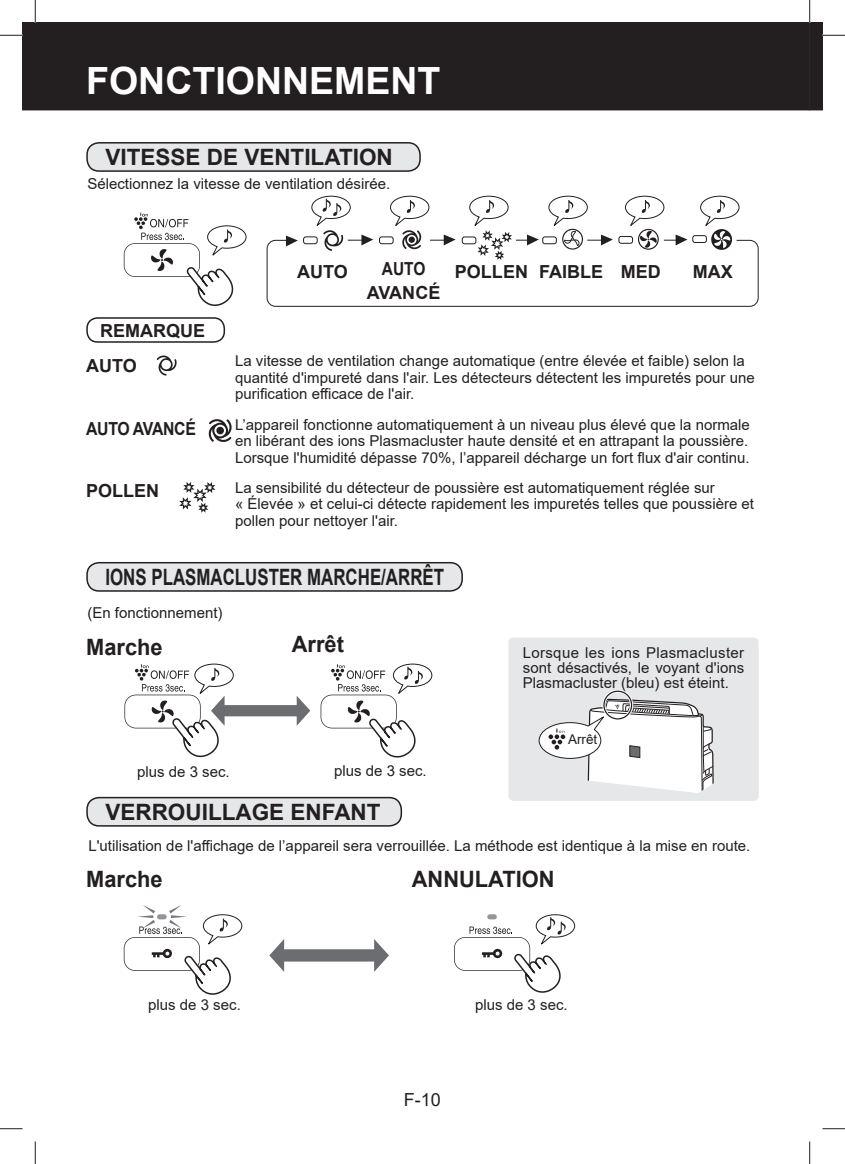
<style>
.page{position:relative;width:845px;height:1164px;background:#fff}
.page>*{position:absolute;margin:0;border:0;box-sizing:border-box;transform-origin:0 0}
.t1{font:700 37.5px "Arial";color:#fff}
.t2{font:700 22.5px "Arial";color:#231f20}
.t3{font:700 22.5px "Arial";color:#231f20;scale:.75 1}
.t4{font:700 18px "Arial";color:#231f20}
.t5{font:700 18px "Arial";letter-spacing:-.02em;color:#231f20;scale:.88 1}
.t6{font:700 18px/24.2px "Arial";color:#231f20;text-align:center;scale:.86 1}
.t7{font:18px "Arial";color:#231f20}
.t8{font:15px/16.5px "Arial";color:#231f20}
.t9{font:13.5px "Arial";color:#231f20}
</style>
<div class="page">
<div style="left:266px;top:240px;width:492px;height:67px;border:1px solid #231f20;border-radius:8px"></div>
<svg style="left:286px;top:235px;width:12px;height:11px"></svg>
<div style="left:303px;top:237px;width:14px;height:7px;background:#fff;border-radius:2px"></div>
<div style="left:303px;top:236px;width:14px;height:8px;border:1px solid #231f20;border-radius:2px"></div>
<div style="left:542px;top:237px;width:14px;height:7px;background:#fff;border-radius:2px"></div>
<div style="left:542px;top:236px;width:14px;height:8px;border:1px solid #231f20;border-radius:2px"></div>
<div style="left:618px;top:236px;width:14px;height:7px;background:#fff;border-radius:2px"></div>
<div style="left:618px;top:236px;width:14px;height:8px;border:1px solid #231f20;border-radius:2px"></div>
<div style="left:692px;top:235px;width:14px;height:7px;background:#fff;border-radius:2px"></div>
<div style="left:692px;top:235px;width:14px;height:8px;border:1px solid #231f20;border-radius:2px"></div>
<div style="left:462px;top:237px;width:14px;height:7px;background:#fff;border-radius:2px"></div>
<div style="left:461px;top:236px;width:15px;height:8px;border:1px solid #231f20;border-radius:2px"></div>
<div style="left:379px;top:237px;width:14px;height:7px;background:#fff;border-radius:2px"></div>
<div style="left:379px;top:236px;width:14px;height:8px;border:1px solid #231f20;border-radius:2px"></div>
<svg style="left:124px;top:663px;width:186px;height:95px"></svg>
<svg style="left:320px;top:663px;width:112px;height:95px"></svg>
<svg style="left:269px;top:939px;width:120px;height:32px"></svg>
<svg style="left:124px;top:905px;width:118px;height:89px"></svg>
<svg style="left:454px;top:914px;width:121px;height:79px"></svg>
<svg style="left:124px;top:212px;width:123px;height:94px"></svg>
<svg style="left:469px;top:195px;width:69px;height:65px"></svg>
<svg style="left:389px;top:195px;width:66px;height:54px"></svg>
<svg style="left:548px;top:195px;width:64px;height:55px"></svg>
<svg style="left:624px;top:195px;width:63px;height:55px"></svg>
<svg style="left:699px;top:195px;width:40px;height:55px"></svg>
<svg style="left:311px;top:195px;width:62px;height:56px"></svg>
<svg style="left:157px;top:355px;width:19px;height:20px"></svg>
<svg style="left:208px;top:419px;width:24px;height:23px"></svg>
<svg style="left:179px;top:482px;width:36px;height:30px"></svg>
<div style="left:87px;top:143px;width:333px;height:28px;background:#e6e7e9;border-radius:12px"></div>
<div style="left:86px;top:142px;width:334px;height:30px;border:2px solid #231f20;border-radius:12px"></div>
<div style="left:87px;top:562px;width:375px;height:29px;background:#e6e7e9;border-radius:12px"></div>
<div style="left:86px;top:562px;width:377px;height:29px;border:2px solid #231f20;border-radius:12px"></div>
<div style="left:22px;top:22px;width:787px;height:88px;background:#231f20"></div>
<div style="left:86px;top:317px;width:139px;height:26px;border:2px solid #231f20;border-radius:10px"></div>
<div style="left:87px;top:797px;width:314px;height:28px;background:#e6e7e9;border-radius:12px"></div>
<div style="left:86px;top:796px;width:316px;height:30px;border:2px solid #231f20;border-radius:12px"></div>
<div style="left:508px;top:637px;width:250px;height:163px;background:#e6e7e9;border-radius:5px"></div>
<svg style="left:538px;top:690px;width:176px;height:103px"></svg>
<hr style="left:34px;top:0;width:2px;height:23px;background:#fff">
<hr style="left:808px;top:0;width:2px;height:23px;background:#fff">
<svg style="left:0;top:35px;width:22px;height:1px"></svg>
<svg style="left:0;top:1128px;width:22px;height:1px"></svg>
<svg style="left:822px;top:1128px;width:22px;height:1px"></svg>
<svg style="left:35px;top:0;width:1px;height:23px"></svg>
<svg style="left:35px;top:1141px;width:1px;height:22px"></svg>
<svg style="left:809px;top:0;width:35px;height:110px"></svg>
<svg style="left:809px;top:1141px;width:1px;height:22px"></svg>
<h1 class="t1" style="left:86px;top:60px;width:356px">FONCTIONNEMENT</h1>
<h2 class="t2" style="left:105px;top:144px;width:289px">VITESSE DE VENTILATION</h2>
<p class="t8" style="left:87px;top:175px;width:304px">Sélectionnez la vitesse de ventilation désirée.</p>
<p class="t4" style="left:100px;top:320px;width:106px">REMARQUE</p>
<p class="t4" style="left:297px;top:261px;width:52px">AUTO</p>
<p class="t6" style="left:367px;top:256px;width:87px">AUTO<br>AVANCÉ</p>
<p class="t4" style="left:455px;top:261px;width:207px">POLLEN FAIBLE MED</p>
<p class="t4" style="left:692px;top:261px;width:41px">MAX</p>
<p class="t4" style="left:86px;top:356px;width:52px">AUTO</p>
<p class="t8" style="left:235px;top:353px;width:521px">La vitesse de ventilation change automatique (entre élevée et faible) selon la quantité d'impureté dans l'air. Les détecteurs détectent les impuretés pour une purification efficace de l'air.</p>
<p class="t5" style="left:86px;top:419px;width:126px">AUTO AVANCÉ</p>
<p class="t8" style="left:235px;top:416px;width:516px;text-align:justify">L’appareil fonctionne automatiquement à un niveau plus élevé que la normale en libérant des ions Plasmacluster haute densité et en attrapant la poussière.<br>Lorsque l'humidité dépasse 70%, l’appareil décharge un fort flux d'air continu.</p>
<p class="t4" style="left:86px;top:481px;width:75px">POLLEN</p>
<p class="t8" style="left:235px;top:479px;width:520px">La sensibilité du détecteur de poussière est automatiquement réglée sur<br>« Élevée » et celui-ci détecte rapidement les impuretés telles que poussière et pollen pour nettoyer l'air.</p>
<h2 class="t3" style="left:105px;top:564px;width:453px">IONS PLASMACLUSTER MARCHE/ARRÊT</h2>
<p class="t8" style="left:87px;top:604px;width:137px">(En fonctionnement)</p>
<h2 class="t2" style="left:86px;top:634px;width:78px">Marche</h2>
<p class="t8" style="left:137px;top:763px;width:94px">plus de 3 sec.</p>
<h2 class="t2" style="left:292px;top:632px;width:54px">Arrêt</h2>
<p class="t8" style="left:334px;top:762px;width:94px">plus de 3 sec.</p>
<p class="t8" style="left:522px;top:644px;width:223px;line-height:15px;text-align:justify">Lorsque les ions Plasmacluster sont désactivés, le voyant d'ions Plasmacluster (bleu) est éteint.</p>
<p class="t9" style="left:568px;top:732px;width:31px">Arrêt</p>
<h2 class="t2" style="left:105px;top:799px;width:277px">VERROUILLAGE ENFANT</h2>
<p class="t8" style="left:88px;top:837px;width:663px">L'utilisation de l'affichage de l’appareil sera verrouillée. La méthode est identique à la mise en route.</p>
<h2 class="t2" style="left:86px;top:866px;width:78px">Marche</h2>
<h2 class="t2" style="left:412px;top:866px;width:144px">ANNULATION</h2>
<p class="t8" style="left:148px;top:996px;width:94px">plus de 3 sec.</p>
<p class="t7" style="left:404px;top:1089px;width:39px">F-10</p>
<p class="t8" style="left:475px;top:995px;width:94px">plus de 3 sec.</p>
</div>
